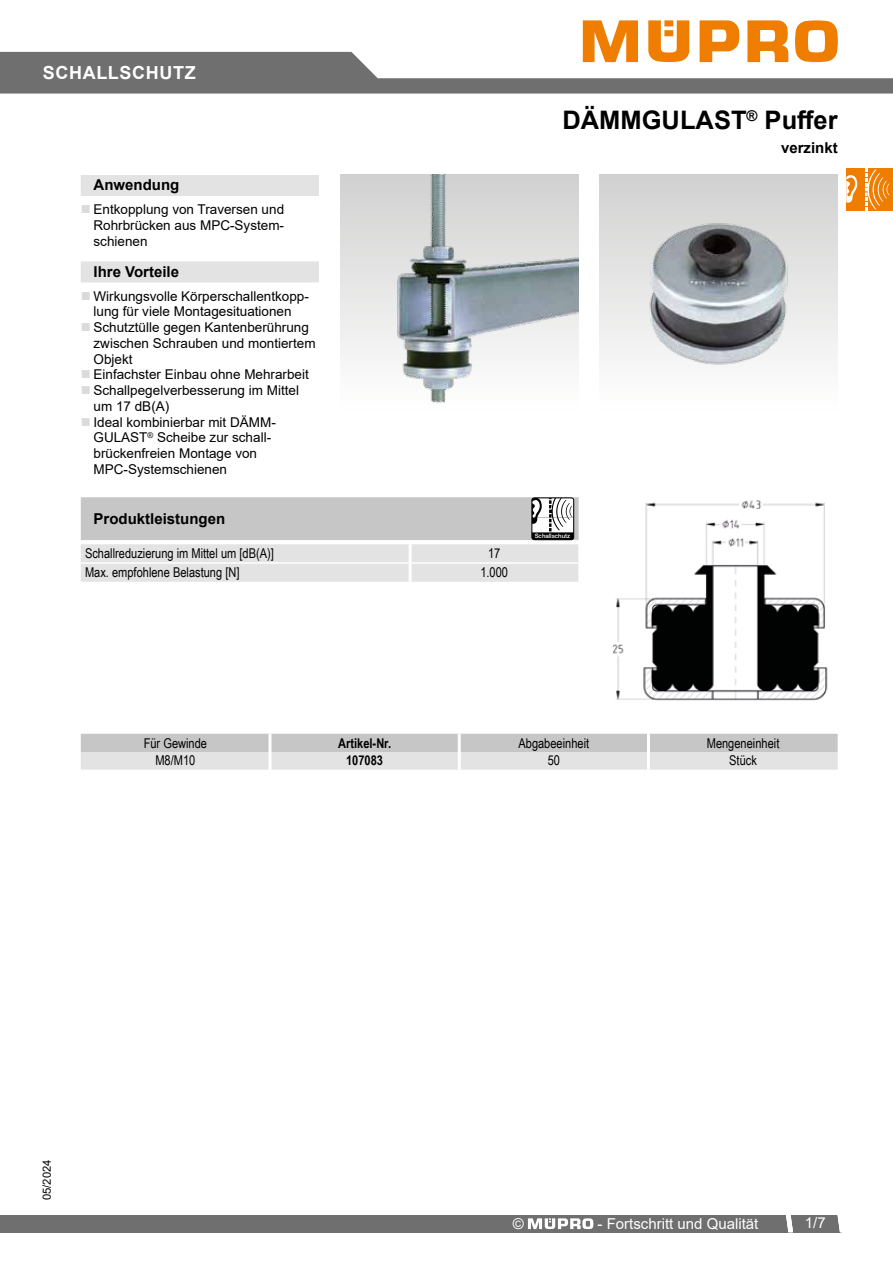
<style>
.page{position:relative;width:893px;height:1263px;background:#fff}
.page>*{position:absolute;margin:0;border:0;box-sizing:border-box;transform-origin:0 0}
.t1{font:700 25.5px "Arial";color:#000}
.t2{font:700 18px "Arial";letter-spacing:.035em;color:#fff}
.t3{font:700 15px "Arial";color:#000}
.t4{font:15px "Arial";color:#fff}
.t5{font:13.5px/15.8px "Arial";color:#000;text-align:justify}
.t6{font:13.5px "Arial Narrow";color:#000}
.t7{font:700 13.5px "Arial Narrow";color:#000}
.t8{font:11.25px "Arial";color:#000}
.t9{font:500 6px "Helvetica Neue";color:#fff}
</style>
<div class="page">
<svg style="left:0;top:20px;width:893px;height:74px"></svg>
<div style="left:0;top:1215px;width:841px;height:17px;background:#706f6f"></div>
<svg style="left:838px;top:1215px;width:3px;height:17px"></svg>
<svg style="left:786px;top:1215px;width:7px;height:17px"></svg>
<svg style="left:528px;top:1218px;width:65px;height:11px"></svg>
<div style="left:81px;top:175px;width:238px;height:21px;background:#e3e3e3"></div>
<div style="left:81px;top:261px;width:238px;height:21px;background:#e3e3e3"></div>
<img style="left:600px;top:175px;width:238px;height:190px">
<img style="left:340px;top:175px;width:238px;height:228px">
<svg style="left:81px;top:497px;width:497px;height:85px;background:#d3d3d3"></svg>
<hr style="left:409px;top:544px;width:3px;height:18px;background:#fff">
<hr style="left:409px;top:564px;width:3px;height:18px;background:#fff">
<hr style="left:81px;top:562px;width:329px;height:2px;background:#fff">
<hr style="left:410px;top:562px;width:168px;height:2px;background:#fff">
<img style="left:612px;top:500px;width:216px;height:201px">
<svg style="left:81px;top:734px;width:757px;height:36px;background:#d4d4d4"></svg>
<svg style="left:268px;top:734px;width:4px;height:18px"></svg>
<hr style="left:458px;top:734px;width:3px;height:18px;background:#fff">
<hr style="left:647px;top:734px;width:3px;height:18px;background:#fff">
<hr style="left:268px;top:752px;width:4px;height:18px;background:#f5f5f5">
<hr style="left:458px;top:752px;width:3px;height:18px;background:#fff">
<hr style="left:647px;top:752px;width:3px;height:18px;background:#fff">
<div style="left:846px;top:168px;width:47px;height:43px;background:#ef7d00"></div>
<svg style="left:846px;top:175px;width:11px;height:28px"></svg>
<svg style="left:865px;top:168px;width:24px;height:43px"></svg>
<h2 class="t2" style="left:43px;top:60px;width:154px">SCHALLSCHUTZ</h2>
<p class="t3" style="left:94px;top:174px;width:87px">Anwendung</p>
<p class="t5" style="left:94px;top:201px;width:192px">Entkopplung von Traversen und Rohrbrücken aus MPC-System&shy;schienen</p>
<p class="t3" style="left:94px;top:261px;width:87px">Ihre Vorteile</p>
<p class="t5" style="left:94px;top:288px;width:224px;text-align:left">Wirkungsvolle Körperschallentkopp&shy;lung für viele Montagesituationen<br>Schutztülle gegen Kantenberührung zwischen Schrauben und montiertem<br>Objekt<br>Einfachster Einbau ohne Mehrarbeit<br>Schallpegelverbesserung im Mittel um 17 dB(A)<br>Ideal kombinierbar mit DÄMM-<br>GULAST<sup>®</sup> Scheibe zur schall&shy;brückenfreien Montage von<br>MPC-Systemschienen</p>
<p class="t3" style="left:94px;top:508px;width:133px">Produktleistungen</p>
<p class="t6" style="left:85px;top:544px;width:190px">Schallreduzierung im Mittel um [dB(A)]</p>
<p class="t6" style="left:488px;top:544px;width:14px">17</p>
<p class="t6" style="left:85px;top:562px;width:156px">Max. empfohlene Belastung [N]</p>
<p class="t6" style="left:480px;top:562px;width:29px">1.000</p>
<h1 class="t1" style="left:562px;top:102px;width:277px">DÄMMGULAST<sup>®</sup> Puffer</h1>
<p class="t3" style="left:781px;top:138px;width:58px">verzinkt</p>
<p class="t9" style="left:535px;top:532px;width:37px">Schallschutz</p>
<p class="t6" style="left:144px;top:733px;width:65px">Für Gewinde</p>
<p class="t7" style="left:338px;top:733px;width:54px">Artikel-Nr.</p>
<p class="t6" style="left:518px;top:733px;width:72px">Abgabeeinheit</p>
<p class="t6" style="left:707px;top:733px;width:74px">Mengeneinheit</p>
<p class="t6" style="left:155px;top:751px;width:41px">M8/M10</p>
<p class="t7" style="left:346px;top:750px;width:38px">107083</p>
<p class="t6" style="left:548px;top:751px;width:14px">50</p>
<p class="t6" style="left:729px;top:751px;width:29px">Stück</p>
<p class="t8" style="left:39px;top:1200px;width:42px;rotate:-90deg">05/2024</p>
<p class="t4" style="left:513px;top:1213px;width:13px">©</p>
<p class="t4" style="left:598px;top:1213px;width:162px">- Fortschritt und Qualität</p>
<p class="t4" style="left:805px;top:1213px;width:22px">1/7</p>
</div>
